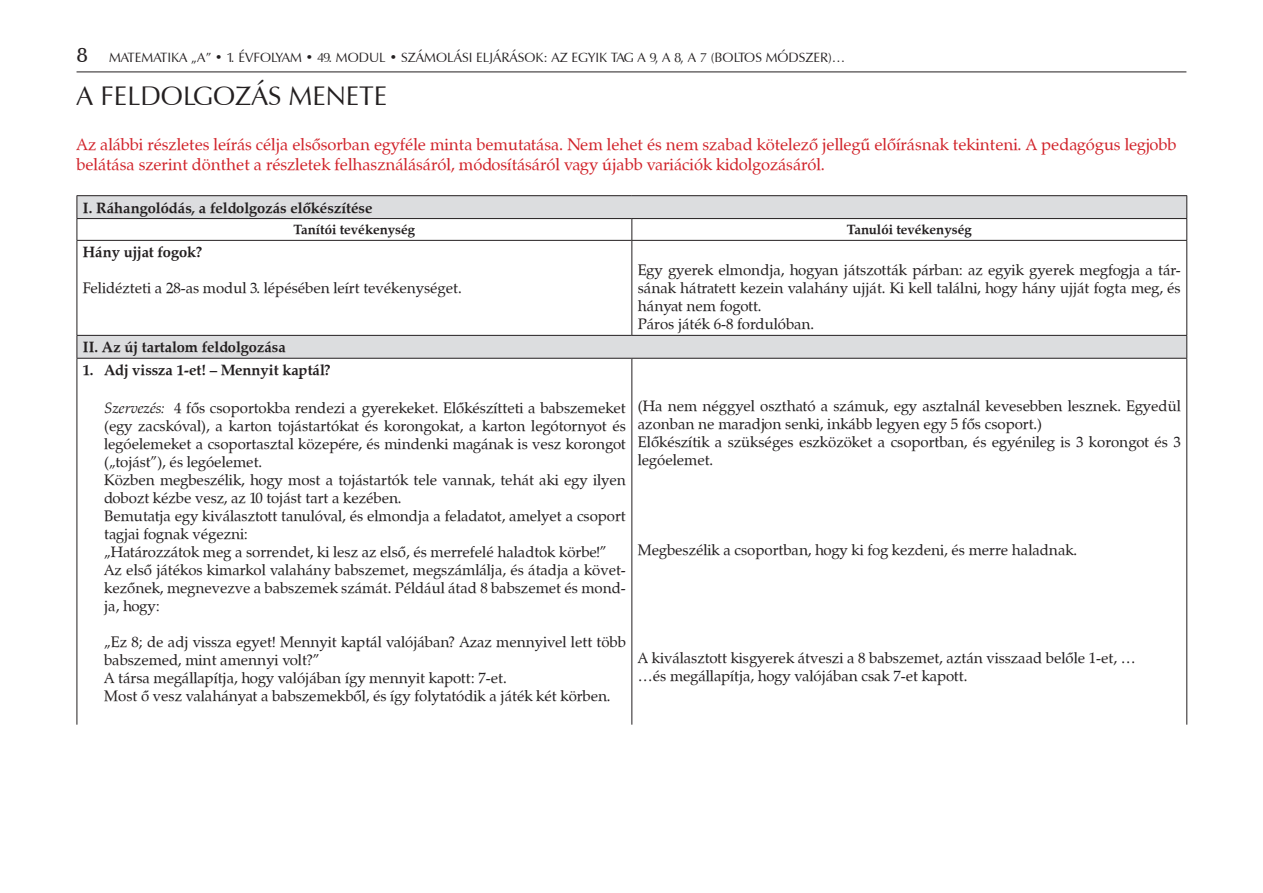
<style>
.page{position:relative;width:1263px;height:893px;background:#fff}
.page>*{position:absolute;margin:0;border:0;box-sizing:border-box;transform-origin:0 0}
.t1{font:27px "Zapf Humanist 601 PFL";color:#231f20}
.t2{font:16.5px/19.5px "Zapf Calligraphic 801 PFL";color:#d1232a}
.t3{font:15px/18px "Zapf Calligraphic 801 PFL";color:#231f20}
.t4{font:700 15px "Zapf Calligraphic 801 PFL";color:#231f20}
.t5{font:13.5px "Zapf Humanist 601 PFL";color:#231f20}
.t6{font:700 13.5px "Zapf Calligraphic 801 PFL";color:#231f20}
.s1{font-style:italic}
</style>
<div class="page">
<hr style="left:77px;top:72px;width:1109px;height:1px;background:#231f20">
<svg style="left:78px;top:196px;width:1108px;height:162px"></svg>
<hr style="left:77px;top:195px;width:555px;height:1px;background:#231f20">
<hr style="left:632px;top:195px;width:555px;height:1px;background:#231f20">
<hr style="left:77px;top:218px;width:555px;height:1px;background:#231f20">
<svg style="left:77px;top:196px;width:1px;height:44px"></svg>
<hr style="left:632px;top:218px;width:555px;height:1px;background:#231f20">
<svg style="left:631px;top:219px;width:1px;height:21px"></svg>
<svg style="left:1186px;top:196px;width:1px;height:44px"></svg>
<hr style="left:77px;top:240px;width:555px;height:1px;background:#231f20">
<hr style="left:77px;top:241px;width:1px;height:94px;background:#231f20">
<hr style="left:632px;top:240px;width:555px;height:1px;background:#231f20">
<hr style="left:631px;top:241px;width:1px;height:94px;background:#231f20">
<hr style="left:1186px;top:241px;width:1px;height:94px;background:#231f20">
<hr style="left:77px;top:335px;width:555px;height:1px;background:#231f20">
<svg style="left:77px;top:336px;width:1px;height:22px"></svg>
<hr style="left:632px;top:335px;width:555px;height:1px;background:#231f20">
<svg style="left:1186px;top:336px;width:1px;height:22px"></svg>
<hr style="left:77px;top:358px;width:555px;height:1px;background:#231f20">
<hr style="left:77px;top:359px;width:1px;height:366px;background:#231f20">
<hr style="left:632px;top:358px;width:555px;height:1px;background:#231f20">
<hr style="left:631px;top:359px;width:1px;height:366px;background:#231f20">
<hr style="left:1186px;top:359px;width:1px;height:366px;background:#231f20">
<p class="t5" style="left:109px;top:49px;width:138px">matematika „A” • 1. ÉVFOLYAM</p>
<p class="t5" style="left:306px;top:49px;width:541px">• 49. modul • számolási eljárások: az egyik tag a 9, A 8, A 7 (boltos módszer)…</p>
<h1 class="t1" style="left:77px;top:79px;width:312px">A feldolgozás menete</h1>
<p class="t2" style="left:77px;top:135px;width:1101px">Az alábbi részletes leírás célja elsősorban egyféle minta bemutatása. Nem lehet és nem szabad kötelező jellegű előírásnak tekinteni. A pedagógus legjobb belátása szerint dönthet a részletek felhasználásáról, módosításáról vagy újabb variációk kidolgozásáról.</p>
<p class="t4" style="left:83px;top:198px;width:291px">I. Ráhangolódás, a feldolgozás előkészítése</p>
<p class="t6" style="left:293px;top:221px;width:123px">Tanítói tevékenység</p>
<p class="t6" style="left:847px;top:221px;width:127px">Tanulói tevékenység</p>
<p class="t4" style="left:83px;top:243px;width:121px">Hány ujjat fogok?</p>
<p class="t3" style="left:83px;top:279px;width:380px">Felidézteti a 28-as modul 3. lépésében leírt tevékenységet.</p>
<p class="t3" style="left:638px;top:261px;width:544px">Egy gyerek elmondja, hogyan játszották párban: az egyik gyerek megfogja a tár&shy;sának hátratett kezein valahány ujját. Ki kell találni, hogy hány ujját fogta meg, és hányat nem fogott.<br>Páros játék 6-8 fordulóban.</p>
<p class="t4" style="left:83px;top:338px;width:204px">II. Az új tartalom feldolgozása</p>
<p class="t4" style="left:83px;top:361px;width:249px">1. Adj vissza 1-et! – Mennyit kaptál?</p>
<p class="t3" style="left:104px;top:398px;width:523px"><span class="s1">Szervezés:</span> 4 fős csoportokba rendezi a gyerekeket. Előkészítteti a babszemeket (egy zacskóval), a karton tojástartókat és korongokat, a karton legótornyot és legóelemeket a csoportasztal közepére, és mindenki magának is vesz korongot („tojást”), és legóelemet.<br>Közben megbeszélik, hogy most a tojástartók tele vannak, tehát aki egy ilyen dobozt kézbe vesz, az 10 tojást tart a kezében.<br>Bemutatja egy kiválasztott tanulóval, és elmondja a feladatot, amelyet a csoport tagjai fognak végezni:<br>„Határozzátok meg a sorrendet, ki lesz az első, és merrefelé haladtok körbe!” Az első játékos kimarkol valahány babszemet, megszámlálja, és átadja a követ&shy;kezőnek, megnevezve a babszemek számát. Például átad 8 babszemet és mond&shy;ja, hogy:</p>
<p class="t3" style="left:104px;top:632px;width:523px">„Ez 8; de adj vissza egyet! Mennyit kaptál valójában? Azaz mennyivel lett több babszemed, mint amennyi volt?”<br>A társa megállapítja, hogy valójában így mennyit kapott: 7-et.<br>Most ő vesz valahányat a babszemekből, és így folytatódik a játék két körben.</p>
<p class="t3" style="left:638px;top:397px;width:544px">(Ha nem néggyel osztható a számuk, egy asztalnál kevesebben lesznek. Egyedül azonban ne maradjon senki, inkább legyen egy 5 fős csoport.)<br>Előkészítik a szükséges eszközöket a csoportban, és egyénileg is 3 korongot és 3 legóelemet.</p>
<p class="t3" style="left:638px;top:541px;width:441px">Megbeszélik a csoportban, hogy ki fog kezdeni, és merre haladnak.</p>
<p class="t3" style="left:638px;top:649px;width:499px">A kiválasztott kisgyerek átveszi a 8 babszemet, aztán visszaad belőle 1-et, … …és megállapítja, hogy valójában csak 7-et kapott.</p>
</div>
